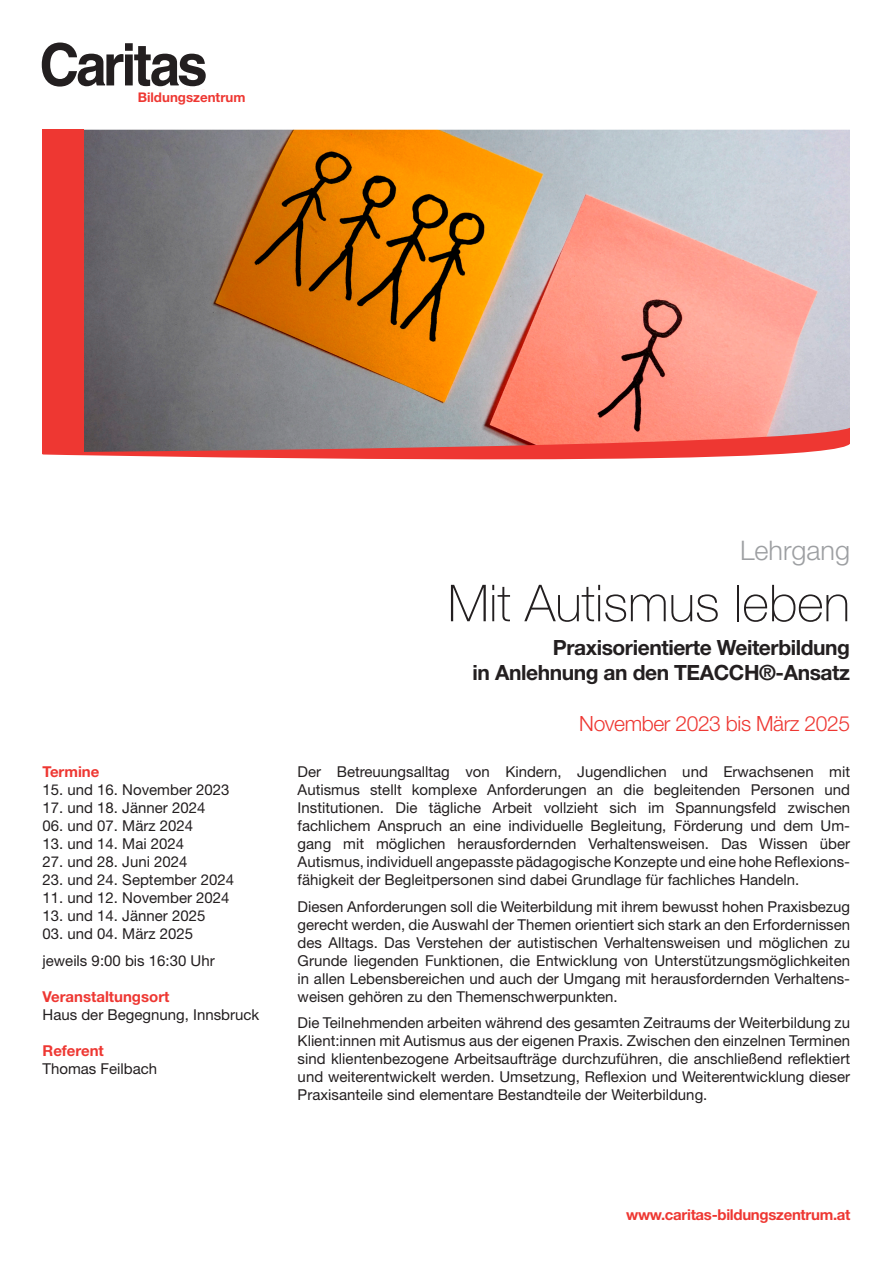
<style>
.page{position:relative;width:893px;height:1263px;background:#fff}
.page>*{position:absolute;margin:0;border:0;box-sizing:border-box;transform-origin:0 0}
.t1{font:100 51px "Helvetica Neue LT Std";color:#231f20}
.t2{font:300 27px "Helvetica Neue LT Std";color:#9d9fa2}
.t3{font:700 21px/25.2px "Helvetica Neue LT Std";letter-spacing:-.02em;color:#231f20;text-align:right}
.t4{font:300 21px "Helvetica Neue LT Std";letter-spacing:-.02em;color:#ee3732}
.t5{font:700 15.45px "Helvetica Neue LT Std";letter-spacing:.01em;color:#ef482c}
.t6{font:15px/18px "Helvetica Neue LT Std";color:#231f20;text-align:justify}
.t7{font:700 15px "Helvetica Neue LT Std";letter-spacing:-.01em;color:#ee3732}
.t8{font:700 13.35px "Helvetica Neue LT Std";color:#ee3732}
</style>
<div class="page">
<img style="left:84px;top:130px;width:766px;height:278px">
<svg style="left:42px;top:43px;width:164px;height:44px"></svg>
<div style="left:43px;top:130px;width:41px;height:324px;background:#ee3732"></div>
<svg style="left:43px;top:408px;width:807px;height:52px"></svg>
<p class="t5" style="left:152px;top:86px;width:69px">einblicke</p>
<p class="t8" style="left:138px;top:89px;width:109px">Bildungszentrum</p>
<p class="t7" style="left:43px;top:763px;width:58px">Termine</p>
<p class="t6" style="left:43px;top:781px;width:189px">15. und 16. November 2023</p>
<p class="t6" style="left:43px;top:799px;width:164px">17. und 18. Jänner 2024</p>
<p class="t6" style="left:43px;top:817px;width:152px">06. und 07. März 2024</p>
<p class="t6" style="left:43px;top:835px;width:143px">13. und 14. Mai 2024</p>
<p class="t6" style="left:43px;top:853px;width:147px">27. und 28. Juni 2024</p>
<p class="t6" style="left:43px;top:871px;width:193px">23. und 24. September 2024</p>
<p class="t6" style="left:43px;top:889px;width:189px">11. und 12. November 2024</p>
<p class="t6" style="left:43px;top:907px;width:164px">13. und 14. Jänner 2025</p>
<p class="t6" style="left:43px;top:920px;width:174px;line-height:26.5px">03. und 04. März 2025 jeweils 9:00 bis 16:30 Uhr</p>
<p class="t7" style="left:43px;top:987px;width:128px">Veranstaltungsort</p>
<p class="t6" style="left:43px;top:1005px;width:218px">Haus der Begegnung, Innsbruck</p>
<p class="t7" style="left:43px;top:1041px;width:63px">Referent</p>
<p class="t6" style="left:43px;top:1059px;width:116px">Thomas Feilbach</p>
<h2 class="t2" style="left:740px;top:534px;width:112px">Lehrgang</h2>
<h1 class="t1" style="left:448px;top:574px;width:404px">Mit Autismus leben</h1>
<h3 class="t3" style="left:473px;top:634px;width:379px">Praxisorientierte Weiterbildung<br>in Anlehnung an den TEACCH®-Ansatz</h3>
<h3 class="t4" style="left:579px;top:710px;width:272px">November 2023 bis März 2025</h3>
<p class="t6" style="left:298px;top:763px;width:554px">Der Betreuungsalltag von Kindern, Jugendlichen und Erwachsenen mit Autismus stellt komplexe Anforderungen an die begleitenden Personen und Institutionen. Die tägliche Arbeit vollzieht sich im Spannungsfeld zwischen fachlichem Anspruch an eine individuelle Begleitung, Förderung und dem Um&shy;gang mit möglichen herausfordernden Verhaltensweisen. Das Wissen über Autismus, individuell angepasste pädagogische Konzepte und eine hohe Reflexions&shy;fähigkeit der Begleitpersonen sind dabei Grundlage für fachliches Handeln.</p>
<p class="t6" style="left:298px;top:897px;width:554px">Diesen Anforderungen soll die Weiterbildung mit ihrem bewusst hohen Praxisbezug gerecht werden, die Auswahl der Themen orientiert sich stark an den Erfordernissen des Alltags. Das Verstehen der autistischen Verhaltensweisen und möglichen zu Grunde liegenden Funktionen, die Entwicklung von Unterstützungsmöglichkeiten in allen Lebensbereichen und auch der Umgang mit herausfordernden Verhaltens&shy;weisen gehören zu den Themenschwerpunkten.</p>
<p class="t6" style="left:298px;top:1014px;width:554px">Die Teilnehmenden arbeiten während des gesamten Zeitraums der Weiterbildung zu Klient:innen mit Autismus aus der eigenen Praxis. Zwischen den einzelnen Terminen sind klientenbezogene Arbeitsaufträge durchzuführen, die anschließend reflektiert und weiterentwickelt werden. Umsetzung, Reflexion und Weiterentwicklung dieser Praxisanteile sind elementare Bestandteile der Weiterbildung.</p>
<p class="t7" style="left:626px;top:1206px;width:226px">www.caritas-bildungszentrum.at</p>
</div>
